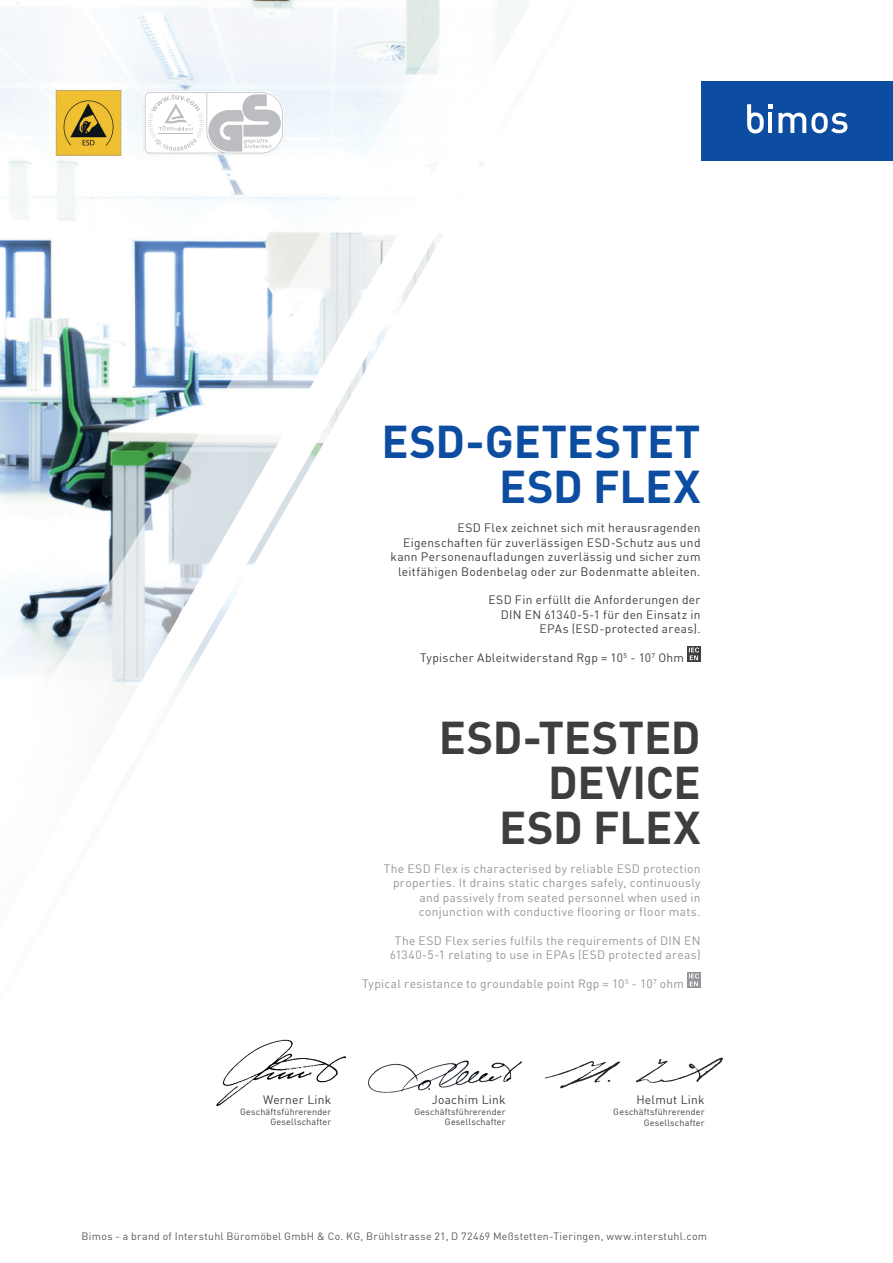
<style>
.page{position:relative;width:893px;height:1263px;background:#fff}
.page>*{position:absolute;margin:0;border:0;box-sizing:border-box;transform-origin:0 0}
.t1{font:700 45px/45px "DIN";letter-spacing:-.005em;color:#3e3e3f;text-align:right}
.t2{font:700 45px/45px "DIN";color:#0d4da1;text-align:right}
.t3{font:12px/14.4px "DIN";letter-spacing:.025em;color:#3e3e3f;text-align:right}
.t4{font:12px/14.4px "DIN";letter-spacing:.025em;color:#939598;text-align:right}
.t5{font:10.5px "DIN";letter-spacing:.03em;color:#57585a}
.t6{font:9px/10.8px "DIN";letter-spacing:.02em;color:#3e3e3f;text-align:right}
</style>
<div class="page">
<svg style="left:0;top:0;width:529px;height:712px"></svg>
<svg style="left:687px;top:646px;width:14px;height:16px"></svg>
<svg style="left:689px;top:647px;width:10px;height:13px"></svg>
<img style="left:216px;top:1039px;width:131px;height:67px">
<img style="left:545px;top:1057px;width:178px;height:32px">
<img style="left:368px;top:1060px;width:154px;height:33px">
<svg style="left:56px;top:90px;width:66px;height:66px;background:#cfa833"></svg>
<div style="left:687px;top:972px;width:14px;height:16px;background:#939598"></div>
<svg style="left:689px;top:973px;width:10px;height:13px"></svg>
<div style="left:702px;top:81px;width:191px;height:80px;background:#0d4da1"></div>
<svg style="left:747px;top:104px;width:25px;height:29px"></svg>
<svg style="left:778px;top:113px;width:69px;height:20px"></svg>
<svg style="left:143px;top:90px;width:141px;height:65px"></svg>
<h1 class="t2" style="left:382px;top:418px;width:320px">ESD-GETESTET<br>ESD FLEX</h1>
<p class="t3" style="left:391px;top:520px;width:311px">ESD Flex zeichnet sich mit herausragenden Eigenschaften für zuverlässigen ESD-Schutz aus und kann Personenaufladungen zuverlässig und sicher zum leitfähigen Bodenbelag oder zur Bodenmatte ableiten.</p>
<p class="t3" style="left:488px;top:592px;width:214px">ESD Fin erfüllt die Anforderungen der<br>DIN EN 61340-5-1 für den Einsatz in<br>EPAs (ESD-protected areas).</p>
<p class="t3" style="left:420px;top:650px;width:265px">Typischer Ableitwiderstand Rgp = 10<sup>5</sup> - 10<sup>7</sup> Ohm</p>
<h1 class="t1" style="left:439px;top:713px;width:263px">ESD-TESTED<br>DEVICE<br>ESD FLEX</h1>
<p class="t4" style="left:384px;top:861px;width:318px">The ESD Flex is characterised by reliable ESD protection properties. It drains static charges safely, continuously and passively from seated personnel when used in conjunction with conductive flooring or floor mats.</p>
<p class="t4" style="left:390px;top:933px;width:312px;text-align:center">The ESD Flex series fulfils the requirements of DIN EN<br>61340-5-1 relating to use in EPAs (ESD protected areas)</p>
<p class="t4" style="left:362px;top:976px;width:324px">Typical resistance to groundable point Rgp = 10<sup>5</sup> - 10<sup>7</sup> ohm</p>
<p class="t3" style="left:263px;top:1092px;width:70px">Werner Link</p>
<p class="t6" style="left:240px;top:1106px;width:93px">Geschäftsführerender<br>Gesellschafter</p>
<p class="t3" style="left:432px;top:1092px;width:75px">Joachim Link</p>
<p class="t6" style="left:414px;top:1106px;width:93px">Geschäftsführerender<br>Gesellschafter</p>
<p class="t3" style="left:636px;top:1092px;width:70px">Helmut Link</p>
<p class="t6" style="left:613px;top:1106px;width:93px">Geschäftsführerender<br>Gesellschafter</p>
<p class="t5" style="left:82px;top:1229px;width:627px">Bimos - a brand of Interstuhl Büromöbel GmbH &amp; Co. KG, Brühlstrasse 21, D 72469 Meßstetten-Tieringen, www.interstuhl.com</p>
</div>
